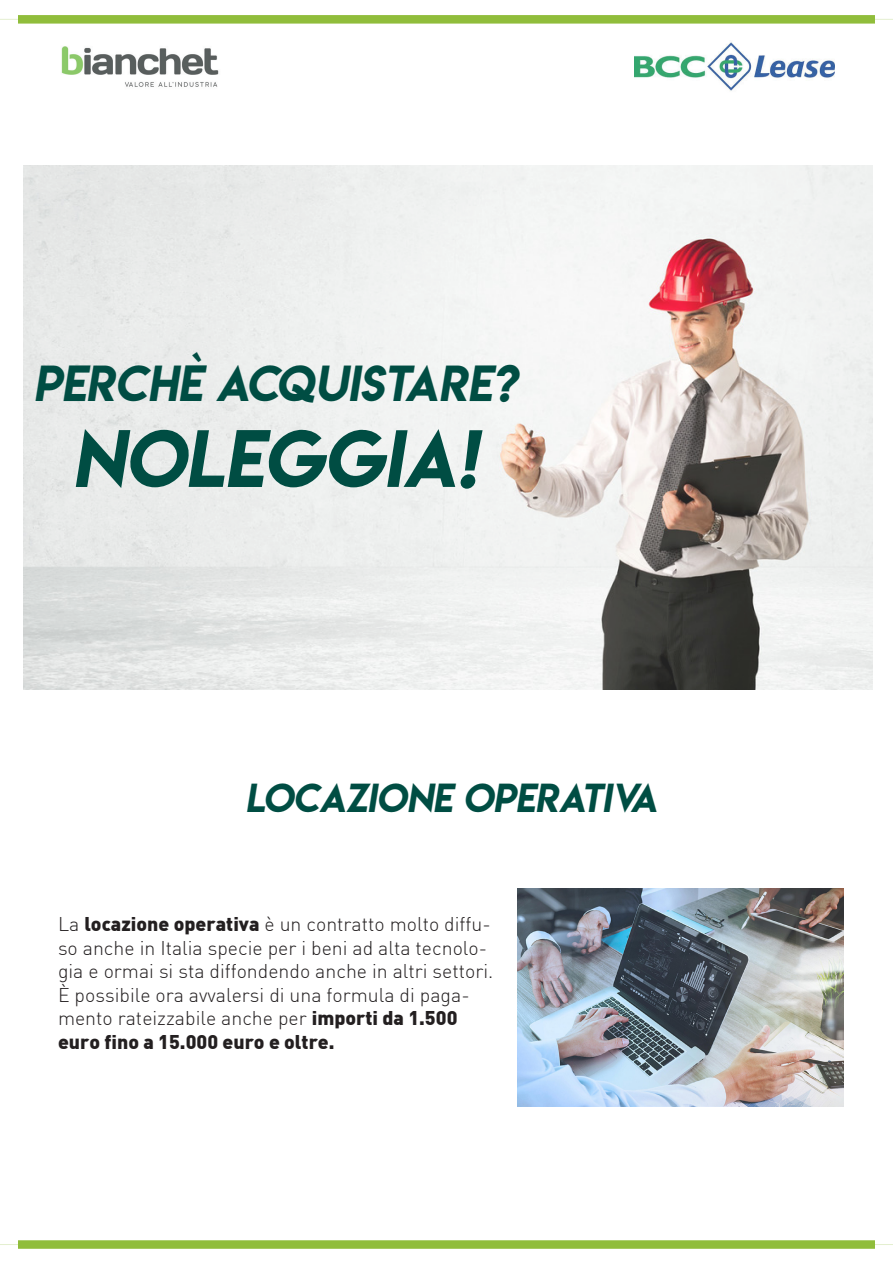
<style>
.page{position:relative;width:893px;height:1263px;background:#fff}
.page>*{position:absolute;margin:0;border:0;box-sizing:border-box;transform-origin:0 0}
.t1{font:italic 72px "Lemon Milk";color:#004d43}
.t2{font:italic 45px "Lemon Milk";color:#004d43}
.t3{font:italic 36px "Lemon Milk";color:#004d43}
.t4{font:300 19.5px/23.4px "DIN";color:#231f20}
.s1{font-weight:900}
</style>
<div class="page">
<svg style="left:0;top:15px;width:893px;height:9px"></svg>
<svg style="left:0;top:1240px;width:893px;height:9px"></svg>
<img style="left:61px;top:46px;width:158px;height:41px">
<img style="left:635px;top:42px;width:199px;height:49px">
<img style="left:24px;top:165px;width:849px;height:524px">
<img style="left:517px;top:889px;width:326px;height:217px">
<p class="t2" style="left:33px;top:351px;width:495px">PERCHÈ ACQUISTARE?</p>
<p class="t1" style="left:72px;top:407px;width:423px">NOLEGGIA!</p>
<p class="t3" style="left:245px;top:772px;width:421px">LOCAZIONE OPERATIVA</p>
<p class="t4" style="left:58px;top:912px;width:437px">La <span class="s1">locazione operativa</span> è un contratto molto diffu&shy;so anche in Italia specie per i beni ad alta tecnolo&shy;gia e ormai si sta diffondendo anche in altri settori.</p>
<p class="t4" style="left:58px;top:983px;width:413px">È possibile ora avvalersi di una formula di paga&shy;mento rateizzabile anche per <span class="s1">importi da 1.500 euro fino a 15.000 euro e oltre.</span></p>
</div>
